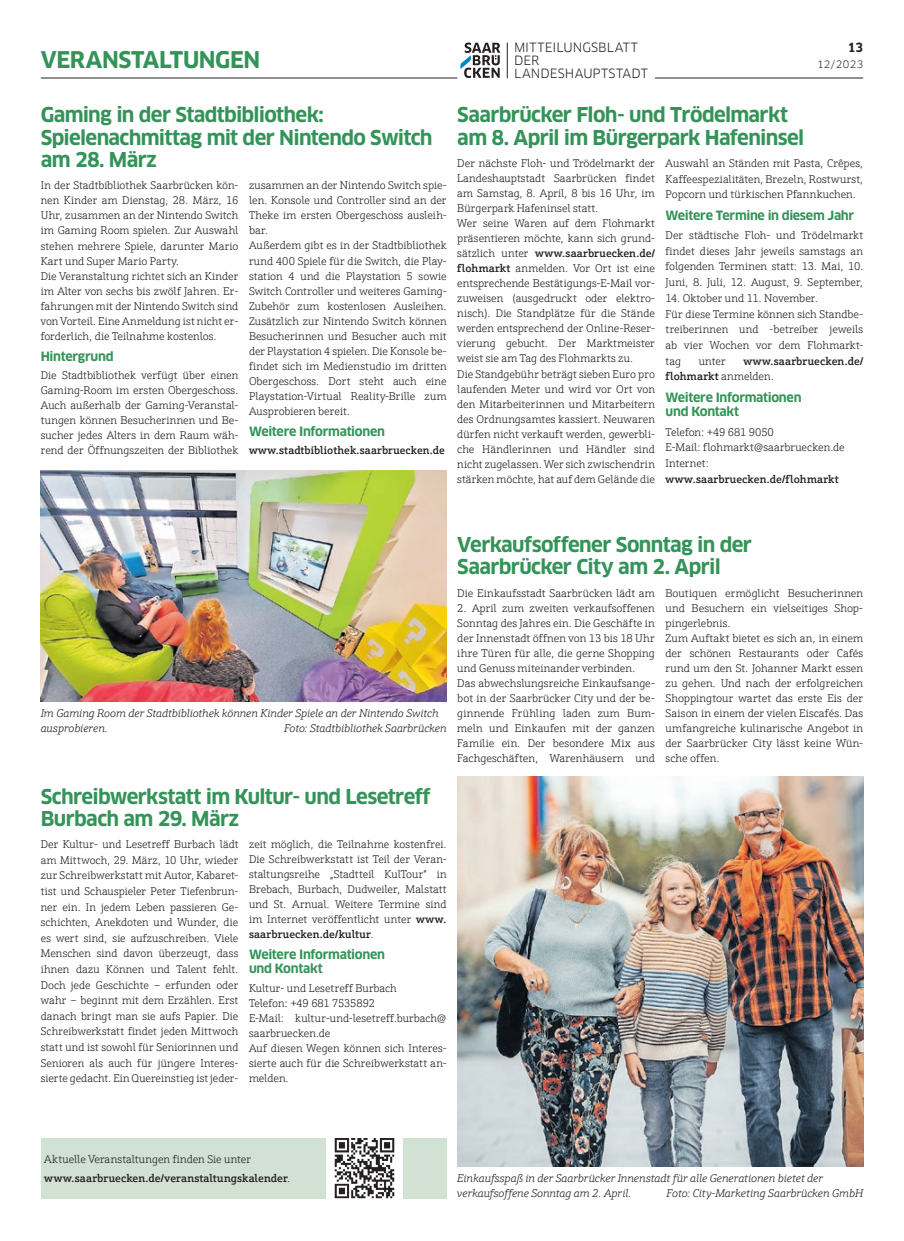
<style>
.page{position:relative;width:904px;height:1241px;background:#fff}
.page>*{position:absolute;margin:0;border:0;box-sizing:border-box;transform-origin:0 0}
.t1{font:700 22.5px "Clan OT";letter-spacing:-.015em;color:#349358}
.t2{font:700 20px/22.5px "Clan OT";letter-spacing:-.035em;color:#349358}
.t3{font:700 12.5px/14.5px "Clan OT";letter-spacing:-.03em;color:#349358}
.t4{font:12.5px/12.8px "Clan OT";letter-spacing:.005em;color:#231f20}
.t5{font:700 12.5px "Clan OT";color:#231f20;scale:.95 1}
.t6{font:300 11.25px/15px "Schnebel Slab Pro";color:#231f20}
.t7{font:italic 300 11.25px/15px "Schnebel Slab Pro";letter-spacing:-.01em;color:#231f20}
.t8{font:500 11.25px/18.5px "Schnebel Slab Pro";letter-spacing:.015em;color:#231f20}
.t9{font:10px "Clan OT";letter-spacing:.04em;color:#231f20}
.s1{font-weight:500}
.s2{font-weight:300}
</style>
<div class="page">
<hr style="left:655px;top:78px;width:208px;height:1px;background:#231f20">
<hr style="left:41px;top:78px;width:416px;height:1px;background:#231f20">
<svg style="left:460px;top:43px;width:40px;height:35px"></svg>
<hr style="left:507px;top:43px;width:1px;height:35px;background:#231f20">
<div style="left:41px;top:1138px;width:405px;height:60px;background:#d1e1d3"></div>
<img style="left:326px;top:1138px;width:76px;height:60px">
<img style="left:41px;top:471px;width:405px;height:230px">
<img style="left:457px;top:776px;width:406px;height:390px">
<h1 class="t1" style="left:41px;top:47px;width:221px">Veranstaltungen</h1>
<p class="t4" style="left:514px;top:41px;width:135px">MITTEILUNGSBLATT<br>DER<br>LANDESHAUPTSTADT</p>
<p class="t5" style="left:847px;top:40px;width:18px">13</p>
<p class="t9" style="left:817px;top:58px;width:48px">12/2023</p>
<h2 class="t2" style="left:41px;top:104px;width:393px">Gaming in der Stadtbibliothek:<br>Spielenachmittag mit der Nintendo Switch am 28. März</h2>
<p class="t6" style="left:41px;top:178px;width:199px">In der Stadtbibliothek Saarbrücken kön&shy;nen Kinder am Dienstag, 28. März, 16<br>Uhr, zusammen an der Nintendo Switch im Gaming Room spielen. Zur Auswahl stehen mehrere Spiele, darunter Mario Kart und Super Mario Party.<br>Die Veranstaltung richtet sich an Kinder im Alter von sechs bis zwölf Jahren. Er&shy;fahrungen mit der Nintendo Switch sind von Vorteil. Eine Anmeldung ist nicht er&shy;forderlich, die Teilnahme kostenlos.</p>
<p class="t3" style="left:41px;top:349px;width:74px">Hintergrund</p>
<p class="t6" style="left:41px;top:368px;width:199px;text-align:justify">Die Stadtbibliothek verfügt über einen Gaming-Room im ersten Obergeschoss.<br>Auch außerhalb der Gaming-Veranstal&shy;tungen können Besucherinnen und Be&shy;sucher jedes Alters in dem Raum wäh&shy;rend der Öffnungszeiten der Bibliothek</p>
<p class="t6" style="left:249px;top:178px;width:199px">zusammen an der Nintendo Switch spie&shy;len. Konsole und Controller sind an der Theke im ersten Obergeschoss ausleih&shy;bar.<br>Außerdem gibt es in der Stadtbibliothek rund 400 Spiele für die Switch, die Play&shy;station 4 und die Playstation 5 sowie Switch Controller und weiteres Gaming-Zubehör zum kostenlosen Ausleihen.<br>Zusätzlich zur Nintendo Switch können Besucherinnen und Besucher auch mit der Playstation 4 spielen. Die Konsole be&shy;findet sich im Medienstudio im dritten Obergeschoss. Dort steht auch eine Playstation-Virtual Reality-Brille zum Ausprobieren bereit.</p>
<p class="t3" style="left:249px;top:424px;width:137px">Weitere Informationen</p>
<p class="t8" style="left:249px;top:441px;width:197px">www.stadtbibliothek.saarbruecken.de</p>
<h2 class="t2" style="left:457px;top:104px;width:348px">Saarbrücker Floh- und Trödelmarkt am 8. April im Bürgerpark Hafeninsel</h2>
<p class="t6" style="left:457px;top:156px;width:199px">Der nächste Floh- und Trödelmarkt der Landeshauptstadt Saarbrücken findet am Samstag, 8. April, 8 bis 16 Uhr, im Bürgerpark Hafeninsel statt.<br>Wer seine Waren auf dem Flohmarkt präsentieren möchte, kann sich grund&shy;sätzlich unter <span class="s1">www.saarbruecken.de/ flohmarkt</span> anmelden. Vor Ort ist eine entsprechende Bestätigungs-E-Mail vor&shy;zuweisen (ausgedruckt oder elektro&shy;nisch). Die Standplätze für die Stände werden entsprechend der Online-Reser&shy;vierung gebucht. Der Marktmeister weist sie am Tag des Flohmarkts zu.<br>Die Standgebühr beträgt sieben Euro pro laufenden Meter und wird vor Ort von den Mitarbeiterinnen und Mitarbeitern des Ordnungsamtes kassiert. Neuwaren dürfen nicht verkauft werden, gewerbli&shy;che Händlerinnen und Händler sind nicht zugelassen. Wer sich zwischendrin stärken möchte, hat auf dem Gelände die</p>
<p class="t6" style="left:665px;top:155px;width:199px;line-height:15.8px;text-align:justify">Auswahl an Ständen mit Pasta, Crêpes, Kaffeespezialitäten, Brezeln, Rostwurst, Popcorn und türkischen Pfannkuchen.</p>
<p class="t3" style="left:665px;top:208px;width:190px">Weitere Termine in diesem Jahr</p>
<p class="t6" style="left:665px;top:228px;width:199px;line-height:15.8px;text-align:justify">Der städtische Floh- und Trödelmarkt findet dieses Jahr jeweils samstags an folgenden Terminen statt: 13. Mai, 10.<br>Juni, 8. Juli, 12. August, 9. September,</p>
<p class="t6" style="left:665px;top:290px;width:199px;line-height:15.8px">14. Oktober und 11. November.<br>Für diese Termine können sich Standbe&shy;treiberinnen und -betreiber jeweils ab vier Wochen vor dem Flohmarkt&shy;tag</p>
<p class="t8" style="left:665px;top:353px;width:199px;line-height:15.8px;text-indent:78px">www.saarbruecken.de/ flohmarkt <span class="s2">anmelden.</span></p>
<p class="t3" style="left:665px;top:390px;width:137px">Weitere Informationen und Kontakt</p>
<p class="t6" style="left:665px;top:424px;width:181px;line-height:15.8px">Telefon: +49 681 9050<br>E-Mail: flohmarkt@saarbruecken.de<br>Internet:</p>
<p class="t8" style="left:665px;top:470px;width:175px">www.saarbruecken.de/flohmarkt</p>
<p class="t6" style="left:698px;top:354px;width:29px">unter</p>
<p class="t7" style="left:41px;top:705px;width:399px">Im Gaming Room der Stadtbibliothek können Kinder Spiele an der Nintendo Switch ausprobieren.</p>
<p class="t7" style="left:284px;top:720px;width:164px">Foto: Stadtbibliothek Saarbrücken</p>
<h2 class="t2" style="left:41px;top:785px;width:391px">Schreibwerkstatt im Kultur- und Lesetreff<br>Burbach am 29. März</h2>
<p class="t6" style="left:41px;top:836px;width:199px;line-height:15.6px;text-align:justify">Der Kultur- und Lesetreff Burbach lädt am Mittwoch, 29. März, 10 Uhr, wieder zur Schreibwerkstatt mit Autor, Kabaret&shy;tist und Schauspieler Peter Tiefenbrun&shy;ner ein. In jedem Leben passieren Ge&shy;schichten, Anekdoten und Wunder, die es wert sind, sie aufzuschreiben. Viele Menschen sind davon überzeugt, dass ihnen dazu Können und Talent fehlt.<br>Doch jede Geschichte – erfunden oder wahr – beginnt mit dem Erzählen. Erst danach bringt man sie aufs Papier. Die Schreibwerkstatt findet jeden Mittwoch statt und ist sowohl für Seniorinnen und Senioren als auch für jüngere Interes&shy;sierte gedacht. Ein Quereinstieg ist jeder-</p>
<p class="t6" style="left:249px;top:837px;width:199px;text-align:justify">zeit möglich, die Teilnahme kostenfrei.<br>Die Schreibwerkstatt ist Teil der Veran&shy;staltungsreihe „Stadtteil KulTour“ in Brebach, Burbach, Dudweiler, Malstatt und St. Arnual. Weitere Termine sind im Internet veröffentlicht unter <span class="s1">www. saarbruecken.de/kultur</span>.</p>
<p class="t3" style="left:249px;top:947px;width:137px;line-height:13.8px">Weitere Informationen und Kontakt</p>
<p class="t6" style="left:249px;top:980px;width:199px">Kultur- und Lesetreff Burbach<br>Telefon: +49 681 7535892<br>E-Mail: kultur-und-lesetreff.burbach@ saarbruecken.de<br>Auf diesen Wegen können sich Interes&shy;sierte auch für die Schreibwerkstatt an&shy;melden.</p>
<h2 class="t2" style="left:457px;top:533px;width:296px">Verkaufsoffener Sonntag in der<br>Saarbrücker City am 2. April</h2>
<p class="t6" style="left:457px;top:585px;width:199px">Die Einkaufsstadt Saarbrücken lädt am</p>
<p class="t6" style="left:457px;top:600px;width:199px">2. April zum zweiten verkaufsoffenen Sonntag des Jahres ein. Die Geschäfte in der Innenstadt öffnen von 13 bis 18 Uhr ihre Türen für alle, die gerne Shopping und Genuss miteinander verbinden.<br>Das abwechslungsreiche Einkaufsange&shy;bot in der Saarbrücker City und der be&shy;ginnende Frühling laden zum Bum&shy;meln und Einkaufen mit der ganzen Familie ein. Der besondere Mix aus Fachgeschäften, Warenhäusern und</p>
<p class="t6" style="left:665px;top:585px;width:199px">Boutiquen ermöglicht Besucherinnen und Besuchern ein vielseitiges Shop&shy;pingerlebnis.<br>Zum Auftakt bietet es sich an, in einem der schönen Restaurants oder Cafés rund um den St. Johanner Markt essen zu gehen. Und nach der erfolgreichen Shoppingtour wartet das erste Eis der Saison in einem der vielen Eiscafés. Das umfangreiche kulinarische Angebot in der Saarbrücker City lässt keine Wün&shy;sche offen.</p>
<p class="t8" style="left:44px;top:1149px;width:248px"><span class="s2">Aktuelle Veranstaltungen finden Sie unter </span>www.saarbruecken.de/veranstaltungskalender<span class="s2">.</span></p>
<p class="t7" style="left:457px;top:1170px;width:367px">Einkaufsspaß in der Saarbrücker Innenstadt für alle Generationen bietet der verkaufsoffene Sonntag am 2. April.</p>
<p class="t7" style="left:666px;top:1185px;width:198px">Foto: City-Marketing Saarbrücken GmbH</p>
</div>
